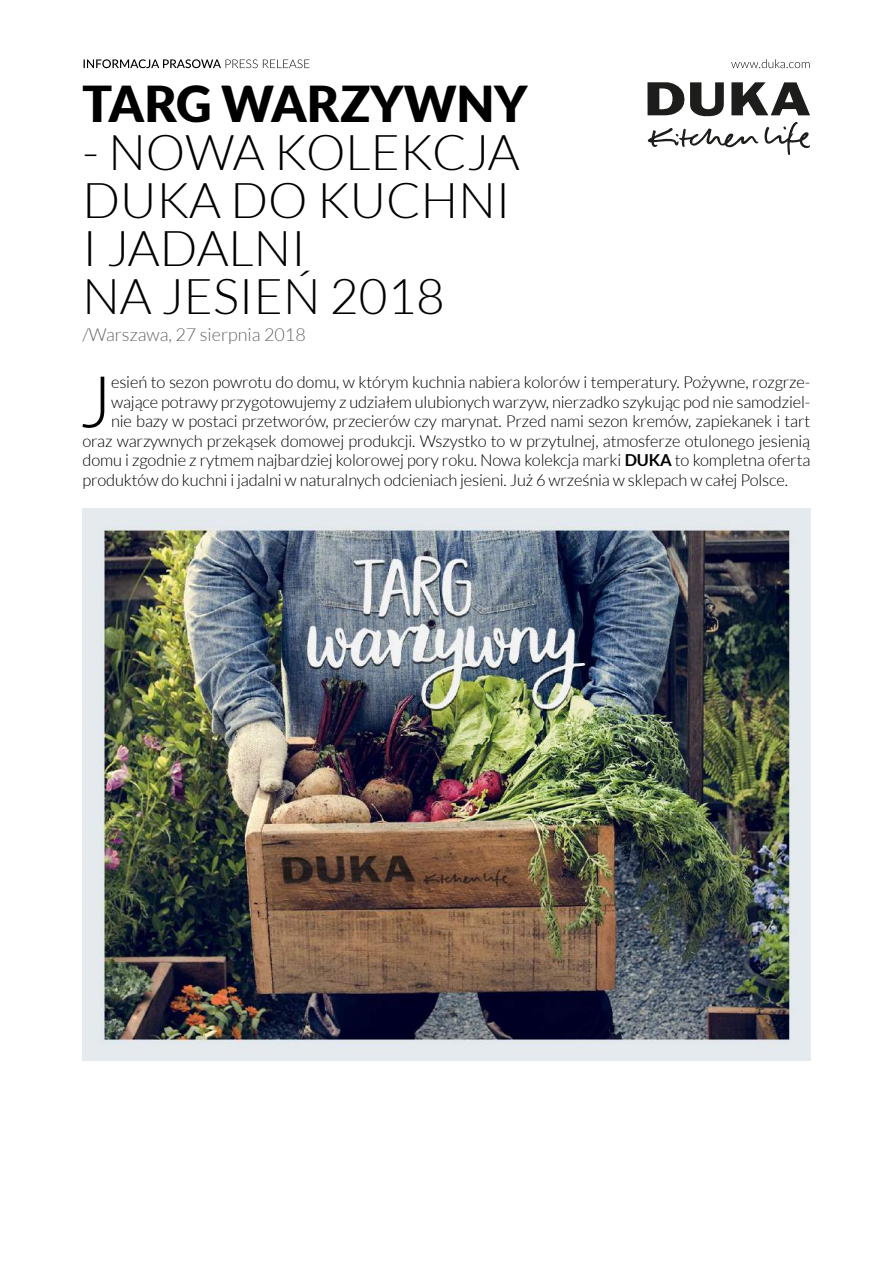
<style>
.page{position:relative;width:893px;height:1263px;background:#fff}
.page>*{position:absolute;margin:0;border:0;box-sizing:border-box;transform-origin:0 0}
.t1{font:300 71.55px "Lato";color:#000}
.t2{font:300 49.5px/48px "Lato";color:#000}
.t3{font:900 49.5px "Lato";color:#000}
.t4{font:300 18px "Lato";color:#666}
.t5{font:300 16.5px "Lato";letter-spacing:-.01em;color:#000}
.s1{font-weight:700}
</style>
<div class="page">
<svg style="left:647px;top:82px;width:163px;height:73px"></svg>
<svg style="left:84px;top:59px;width:226px;height:9px"></svg>
<svg style="left:731px;top:59px;width:78px;height:9px"></svg>
<img style="left:82px;top:509px;width:728px;height:551px">
<h2 class="t3" style="left:82px;top:75px;width:447px">TARG WARZYWNY</h2>
<h2 class="t2" style="left:82px;top:129px;width:439px">- NOWA KOLEKCJA<br>DUKA DO KUCHNI<br>I JADALNI<br>NA JESIEŃ 2018</h2>
<p class="t4" style="left:82px;top:325px;width:225px">/Warszawa, 27 sierpnia 2018</p>
<h1 class="t1" style="left:79px;top:363px;width:34px">J</h1>
<p class="t5" style="left:111px;top:374px;width:701px">esień to sezon powrotu do domu, w którym kuchnia nabiera kolorów i temperatury. Pożywne, rozgrze-</p>
<p class="t5" style="left:111px;top:393px;width:701px">wające potrawy przygotowujemy z udziałem ulubionych warzyw, nierzadko szykując pod nie samodziel-</p>
<p class="t5" style="left:111px;top:413px;width:701px">nie bazy w postaci przetworów, przecierów czy marynat. Przed nami sezon kremów, zapiekanek i tart</p>
<p class="t5" style="left:83px;top:432px;width:729px">oraz warzywnych przekąsek domowej produkcji. Wszystko to w przytulnej, atmosferze otulonego jesienią</p>
<p class="t5" style="left:83px;top:452px;width:729px">domu i zgodnie z rytmem najbardziej kolorowej pory roku. Nowa kolekcja marki <span class="s1">DUKA</span> to kompletna oferta</p>
<p class="t5" style="left:83px;top:471px;width:707px">produktów do kuchni i jadalni w naturalnych odcieniach jesieni. Już 6 września w sklepach w całej Polsce.</p>
</div>
